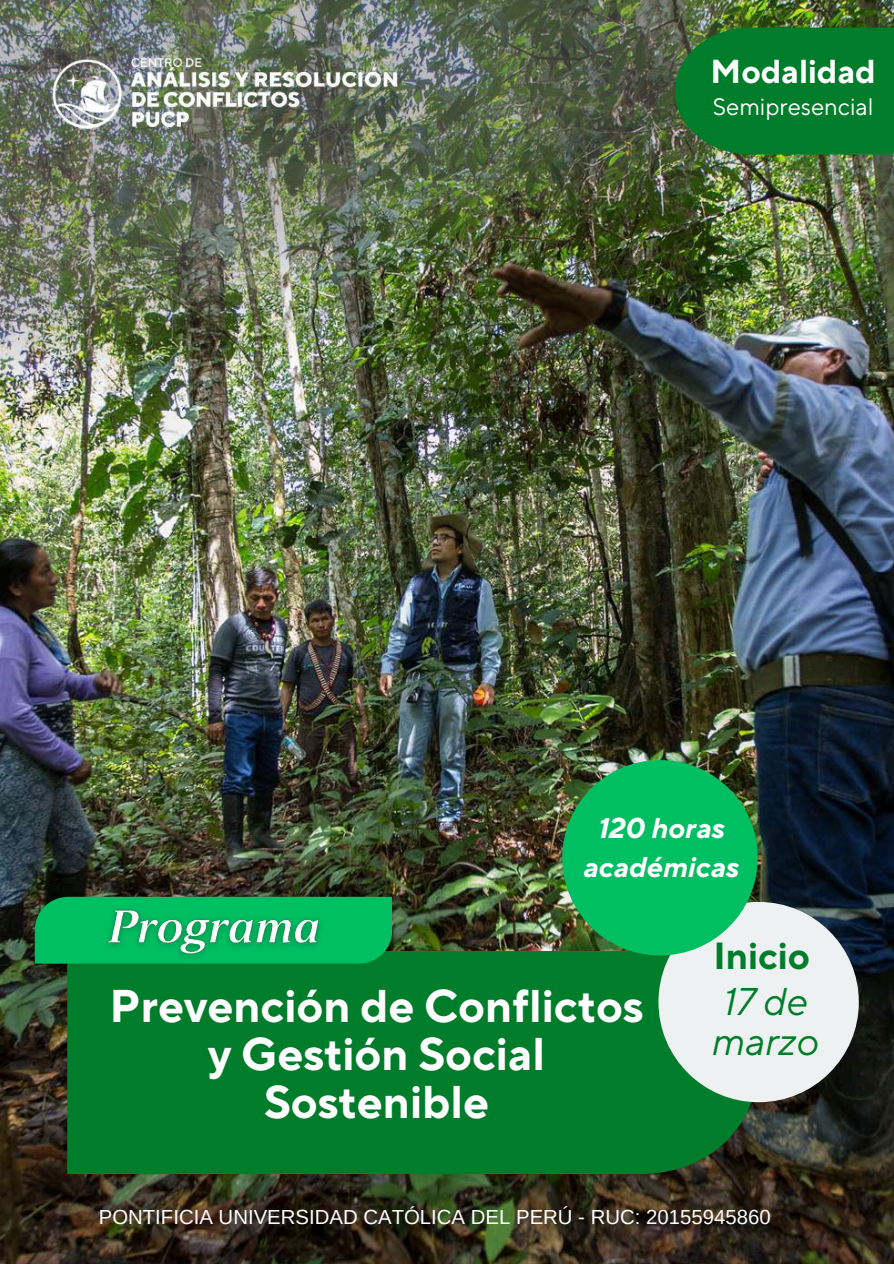
<style>
.page{position:relative;width:894px;height:1264px;background:#fff}
.page>*{position:absolute;margin:0;border:0;box-sizing:border-box;transform-origin:0 0}
.t1{font:700 45.6px/48.3px "TT Norms Pro";color:#fff;text-align:center}
.t2{font:italic 38.4px/39.3px "TT Norms Pro";color:#007d2a}
.t3{font:700 37.5px "TT Norms Pro";color:#007d2a}
.t4{font:700 33px "TT Norms Pro";color:#fff}
.t5{font:italic 700 28.5px/39.3px "TT Norms Pro";color:#fff;text-align:center}
.t6{font:23.7px "TT Norms Pro";color:#fff}
.t7{font:20.4px "Arimo";color:#fffeff}
</style>
<div class="page">
<img style="left:0;top:791px;width:893px;height:472px">
<img style="left:0;top:0;width:893px;height:791px">
<div style="left:67px;top:950px;width:691px;height:224px;background:#007d2a"></div>
<div style="left:658px;top:901px;width:200px;height:201px;background:#eef1f2;border-radius:50%"></div>
<svg style="left:35px;top:896px;width:356px;height:67px;background:#02b45d"></svg>
<div style="left:562px;top:760px;width:195px;height:195px;background:#00bf63;border-radius:50%"></div>
<img style="left:23px;top:26px;width:380px;height:127px">
<svg style="left:675px;top:28px;width:218px;height:126px;background:#067b2c"></svg>
<img style="left:95px;top:899px;width:237px;height:68px">
<h3 class="t4" style="left:710px;top:52px;width:166px">Modalidad</h3>
<p class="t6" style="left:712px;top:92px;width:162px">Semipresencial</p>
<h3 class="t5" style="left:582px;top:809px;width:157px">120 horas académicas</h3>
<h3 class="t3" style="left:713px;top:933px;width:98px">Inicio</h3>
<h1 class="t1" style="left:110px;top:983px;width:535px">Prevención de Conflictos y Gestión Social<br>Sostenible</h1>
<h2 class="t2" style="left:709px;top:983px;width:109px">17 de marzo</h2>
<p class="t7" style="left:99px;top:1205px;width:673px">PONTIFICIA UNIVERSIDAD CATÓLICA DEL PERÚ - RUC: 20155945860</p>
</div>
